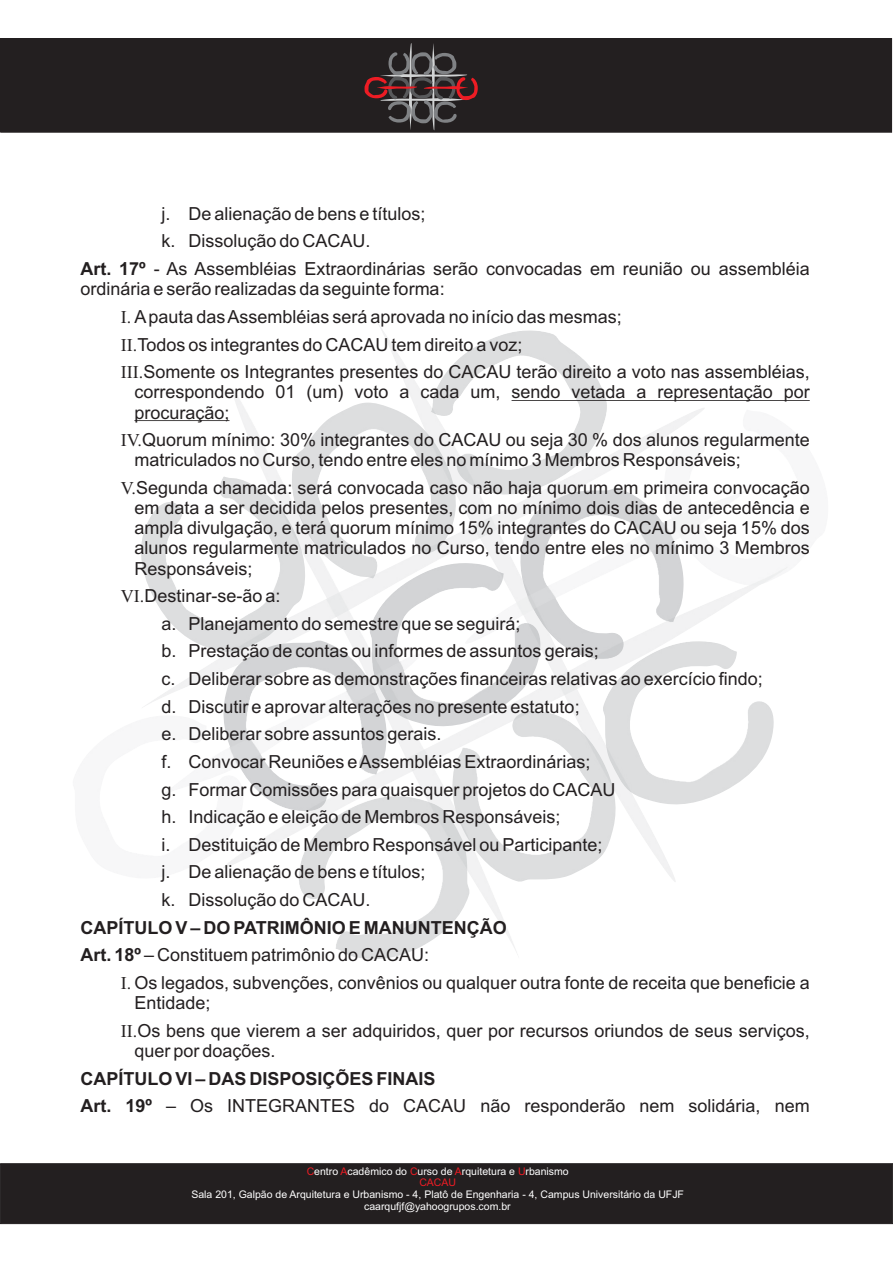
<style>
.page{position:relative;width:893px;height:1263px;background:#fff}
.page>*{position:absolute;margin:0;border:0;box-sizing:border-box;transform-origin:0 0}
.t1{font:18px/27.6px "Arial";color:#231f20}
.t2{font:700 18px/27.6px "Arial";color:#231f20}
.t3{font:10.5px/11.7px "Arial";color:#fff;text-align:center}
.t4{font:10.5px "Arial";color:#ed1c24}
.s1{font-weight:700}
.s2{font-family:"Times New Roman"}
.s3{font-weight:400}
.s4{color:#ed1c24}
</style>
<div class="page">
<div style="left:0;top:39px;width:892px;height:93px;background:#231f20"></div>
<div style="left:0;top:38px;width:892px;height:94px;border:1px solid #231f20"></div>
<img style="left:141px;top:475px;width:167px;height:159px">
<img style="left:433px;top:330px;width:175px;height:148px">
<img style="left:288px;top:402px;width:172px;height:178px">
<img style="left:368px;top:562px;width:174px;height:167px">
<img style="left:297px;top:793px;width:174px;height:166px">
<img style="left:601px;top:665px;width:173px;height:142px">
<img style="left:452px;top:709px;width:166px;height:174px">
<img style="left:146px;top:634px;width:301px;height:172px">
<img style="left:436px;top:478px;width:329px;height:187px">
<svg style="left:364px;top:38px;width:114px;height:95px"></svg>
<div style="left:0;top:1163px;width:893px;height:61px;background:#231f20"></div>
<hr style="left:512px;top:400px;width:298px;height:1px;background:#231f20">
<hr style="left:134px;top:420px;width:95px;height:1px;background:#231f20">
<p class="t1" style="left:161px;top:201px;width:266px">j. De alienação de bens e títulos;</p>
<p class="t1" style="left:161px;top:229px;width:211px">k. Dissolução do CACAU.</p>
<p class="t1" style="left:80px;top:257px;width:731px"><span class="s1">Art. 17º</span> - As Assembléias Extraordinárias serão convocadas em reunião ou assembléia</p>
<p class="t1" style="left:121px;top:277px;width:690px;text-indent:-40px">ordinária e serão realizadas da seguinte forma:<br><span class="s2">I.</span> Apauta das Assembléias será aprovada no início das mesmas;<br><span class="s2">II.</span>Todos os integrantes do CACAU tem direito a voz;<br><span class="s2">III.</span>Somente os Integrantes presentes do CACAU terão direito a voto nas assembléias,</p>
<p class="t1" style="left:134px;top:384px;width:677px;line-height:20.1px">correspondendo 01 (um) voto a cada um, sendo vetada a representação por procuração;</p>
<p class="t1" style="left:134px;top:431px;width:677px;line-height:20.2px;text-indent:-13px"><span class="s2">IV.</span>Quorum mínimo: 30% integrantes do CACAU ou seja 30 % dos alunos regularmente matriculados no Curso, tendo entre eles no mínimo 3 Membros Responsáveis;</p>
<p class="t1" style="left:134px;top:479px;width:677px;line-height:20.1px;text-align:justify;text-indent:-13px"><span class="s2">V.</span>Segunda chamada: será convocada caso não haja quorum em primeira convocação em data a ser decidida pelos presentes, com no mínimo dois dias de antecedência e ampla divulgação, e terá quorum mínimo 15% integrantes do CACAU ou seja 15% dos alunos regularmente matriculados no Curso, tendo entre eles no mínimo 3 Membros Responsáveis;</p>
<p class="t1" style="left:161px;top:584px;width:603px;text-indent:-40px"><span class="s2">VI.</span>Destinar-se-ão a:<br>a. Planejamento do semestre que se seguirá;<br>b. Prestação de contas ou informes de assuntos gerais;<br>c. Deliberar sobre as demonstrações financeiras relativas ao exercício findo; d. Discutir e aprovar alterações no presente estatuto;<br>e. Deliberar sobre assuntos gerais.<br>f. Convocar Reuniões e Assembléias Extraordinárias;<br>g. Formar Comissões para quaisquer projetos do CACAU<br>h. Indicação e eleição de Membros Responsáveis;<br>i. Destituição de Membro Responsável ou Participante;<br>j. De alienação de bens e títulos;<br>k. Dissolução do CACAU.</p>
<p class="t2" style="left:80px;top:915px;width:428px">CAPÍTULO V – DO PATRIMÔNIO E MANUNTENÇÃO<br>Art. 18º <span class="s3">– Constituem patrimônio do CACAU:</span></p>
<p class="t1" style="left:134px;top:974px;width:677px;line-height:20.2px;text-indent:-13px"><span class="s2">I.</span> Os legados, subvenções, convênios ou qualquer outra fonte de receita que beneficie a<br>Entidade;</p>
<p class="t1" style="left:134px;top:1022px;width:677px;line-height:20.2px;text-indent:-13px"><span class="s2">II.</span>Os bens que vierem a ser adquiridos, quer por recursos oriundos de seus serviços, quer por doações.</p>
<p class="t1" style="left:80px;top:1066px;width:731px"><span class="s1">CAPÍTULO VI – DAS DISPOSIÇÕES FINAIS<br>Art. 19º</span> – Os INTEGRANTES do CACAU não responderão nem solidária, nem</p>
<p class="t4" style="left:341px;top:1167px;width:9px">A</p>
<p class="t4" style="left:410px;top:1167px;width:9px">C</p>
<p class="t4" style="left:455px;top:1167px;width:9px">A</p>
<p class="t4" style="left:518px;top:1167px;width:9px">U</p>
<p class="t4" style="left:419px;top:1179px;width:38px">CACAU</p>
<p class="t3" style="left:191px;top:1189px;width:494px">Sala 201, Galpão de Arquitetura e Urbanismo - 4, Platô de Engenharia - 4, Campus Universitário da UFJF caarqufjf@yahoogrupos.com.br</p>
<p class="t3" style="left:307px;top:1166px;width:264px"><span class="s4">C</span>entro cadêmico do urso de rquitetura e rbanismo</p>
</div>
